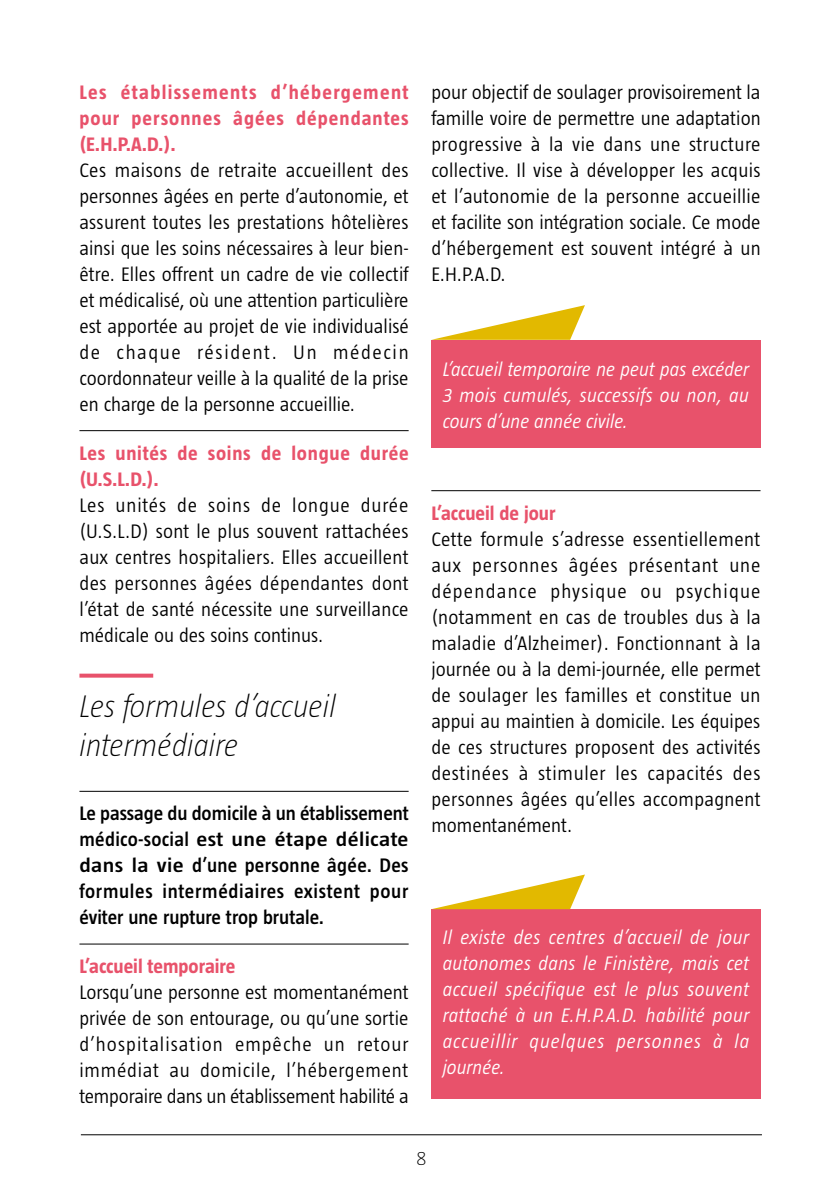
<style>
.page{position:relative;width:840px;height:1191px;background:#fff}
.page>*{position:absolute;margin:0;border:0;box-sizing:border-box;transform-origin:0 0}
.t1{font:italic 200 32px/38.4px "Taz";color:#000}
.t2{font:300 20px/26px "Taz";color:#000;text-align:justify}
.t3{font:italic 300 20px/26px "Taz";letter-spacing:.015em;color:#fff;text-align:justify}
.t4{font:600 20px/26px "Taz";color:#000;text-align:justify}
.t5{font:700 20px/26px "Taz";letter-spacing:.035em;color:#e8526b;text-align:justify}
.t6{font:700 20px "Taz";color:#e8526b}
.t7{font:200 20px "Taz";color:#000}
</style>
<div class="page">
<hr style="left:81px;top:1134px;width:680px;height:1px;background:#000">
<div style="left:431px;top:909px;width:329px;height:189px;background:#e8526b"></div>
<svg style="left:432px;top:874px;width:152px;height:35px"></svg>
<div style="left:431px;top:340px;width:329px;height:107px;background:#e8526b"></div>
<hr style="left:79px;top:430px;width:329px;height:1px;background:#000">
<svg style="left:79px;top:673px;width:74px;height:4px"></svg>
<hr style="left:79px;top:791px;width:329px;height:1px;background:#000">
<hr style="left:79px;top:943px;width:329px;height:1px;background:#000">
<hr style="left:431px;top:490px;width:329px;height:1px;background:#000">
<svg style="left:431px;top:305px;width:153px;height:35px"></svg>
<p class="t5" style="left:79px;top:79px;width:331px">Les établissements d’hébergement pour personnes âgées dépendantes (E.H.P.A.D.).</p>
<p class="t2" style="left:79px;top:157px;width:331px">Ces maisons de retraite accueillent des personnes âgées en perte d’autonomie, et assurent toutes les prestations hôtelières ainsi que les soins nécessaires à leur bien&shy;être. Elles offrent un cadre de vie collectif et médicalisé, où une attention particulière est apportée au projet de vie individualisé de chaque résident. Un médecin coordonnateur veille à la qualité de la prise en charge de la personne accueillie.</p>
<p class="t5" style="left:79px;top:439px;width:330px">Les unités de soins de longue durée (U.S.L.D.).</p>
<p class="t2" style="left:79px;top:491px;width:330px">Les unités de soins de longue durée (U.S.L.D) sont le plus souvent rattachées aux centres hospitaliers. Elles accueillent des personnes âgées dépendantes dont l’état de santé nécessite une surveillance médicale ou des soins continus.</p>
<h1 class="t1" style="left:79px;top:687px;width:258px">Les formules d’accueil intermédiaire</h1>
<p class="t4" style="left:79px;top:800px;width:331px">Le passage du domicile à un établissement médico-social est une étape délicate dans la vie d’une personne âgée. Des formules intermédiaires existent pour éviter une rupture trop brutale.</p>
<p class="t6" style="left:79px;top:955px;width:157px">L’accueil temporaire</p>
<p class="t2" style="left:79px;top:979px;width:330px">Lorsqu’une personne est momentanément privée de son entourage, ou qu’une sortie d’hospitalisation empêche un retour immédiat au domicile, l’hébergement temporaire dans un établissement habilité a</p>
<p class="t2" style="left:431px;top:79px;width:331px">pour objectif de soulager provisoirement la famille voire de permettre une adaptation progressive à la vie dans une structure collective. Il vise à développer les acquis et l’autonomie de la personne accueillie et facilite son intégration sociale. Ce mode d’hébergement est souvent intégré à un E.H.P.A.D.</p>
<p class="t3" style="left:442px;top:356px;width:308px">L’accueil temporaire ne peut pas excéder 3 mois cumulés, successifs ou non, au cours d’une année civile.</p>
<p class="t6" style="left:431px;top:501px;width:126px">L’accueil de jour</p>
<p class="t2" style="left:431px;top:525px;width:331px">Cette formule s’adresse essentiellement aux personnes âgées présentant une dépendance physique ou psychique (notamment en cas de troubles dus à la maladie d’Alzheimer). Fonctionnant à la journée ou à la demi-journée, elle permet de soulager les familles et constitue un appui au maintien à domicile. Les équipes de ces structures proposent des activités destinées à stimuler les capacités des personnes âgées qu’elles accompagnent momentanément.</p>
<p class="t3" style="left:442px;top:924px;width:308px">Il existe des centres d’accueil de jour autonomes dans le Finistère, mais cet accueil spécifique est le plus souvent rattaché à un E.H.P.A.D. habilité pour accueillir quelques personnes à la journée.</p>
<p class="t7" style="left:416px;top:1146px;width:12px">8</p>
</div>
